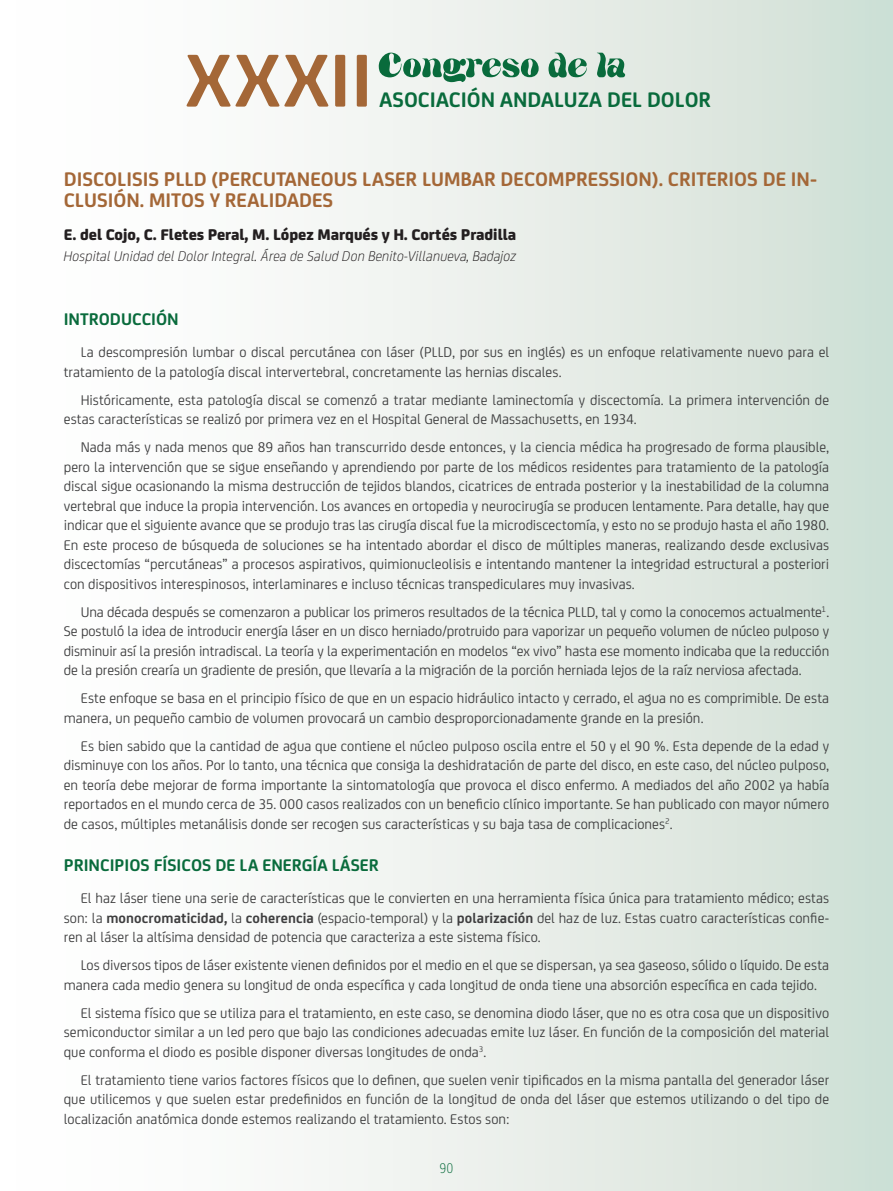
<style>
.page{position:relative;width:893px;height:1191px;background:#fff}
.page>*{position:absolute;margin:0;border:0;box-sizing:border-box;transform-origin:0 0}
.t1{font:700 80.1px "FS Joey";letter-spacing:.02em;color:#a46737}
.t2{font:700 22.5px "FS Joey";color:#096b3c}
.t3{font:700 21px/21px "FS Joey";color:#a46737}
.t4{font:700 18px "FS Joey";color:#096b3c}
.t5{font:800 16.5px "FS Joey";color:#231f20}
.t6{font:15px/19.5px "FS Joey";color:#3e3e3f;text-align:justify}
.t7{font:italic 300 15px "FS Joey";color:#231f20}
.t8{font:300 15px "FS Joey";color:#096b3c;scale:.9 1}
.s1{font-weight:700}
</style>
<div class="page">
<div style="left:0;top:0;width:893px;height:1191px;background:linear-gradient(to right,#fff,#d3e0d7)"></div>
<svg style="left:379px;top:53px;width:246px;height:29px"></svg>
<h1 class="t1" style="left:186px;top:20px;width:189px">XXXII</h1>
<h2 class="t2" style="left:379px;top:82px;width:333px">ASOCIACIÓN ANDALUZA DEL DOLOR</h2>
<h3 class="t3" style="left:64px;top:167px;width:755px">DISCOLISIS PLLD (PERCUTANEOUS LASER LUMBAR DECOMPRESSION). CRITERIOS DE IN-<br>CLUSIÓN. MITOS Y REALIDADES</h3>
<p class="t5" style="left:64px;top:222px;width:454px">E. del Cojo, C. Fletes Peral, M. López Marqués y H. Cortés Pradilla</p>
<p class="t7" style="left:64px;top:246px;width:454px">Hospital Unidad del Dolor Integral. Área de Salud Don Benito-Villanueva, Badajoz</p>
<p class="t4" style="left:64px;top:305px;width:117px">INTRODUCCIÓN</p>
<p class="t6" style="left:64px;top:341px;width:767px;text-indent:17px">La descompresión lumbar o discal percutánea con láser (PLLD, por sus en inglés) es un enfoque relativamente nuevo para el tratamiento de la patología discal intervertebral, concretamente las hernias discales.</p>
<p class="t6" style="left:64px;top:389px;width:767px;text-indent:17px">Históricamente, esta patología discal se comenzó a tratar mediante laminectomía y discectomía. La primera intervención de estas características se realizó por primera vez en el Hospital General de Massachusetts, en 1934.</p>
<p class="t6" style="left:64px;top:436px;width:767px;text-indent:17px">Nada más y nada menos que 89 años han transcurrido desde entonces, y la ciencia médica ha progresado de forma plausible, pero la intervención que se sigue enseñando y aprendiendo por parte de los médicos residentes para tratamiento de la patología discal sigue ocasionando la misma destrucción de tejidos blandos, cicatrices de entrada posterior y la inestabilidad de la columna vertebral que induce la propia intervención. Los avances en ortopedia y neurocirugía se producen lentamente. Para detalle, hay que indicar que el siguiente avance que se produjo tras las cirugía discal fue la microdiscectomía, y esto no se produjo hasta el año 1980.<br>En este proceso de búsqueda de soluciones se ha intentado abordar el disco de múltiples maneras, realizando desde exclusivas discectomías “percutáneas” a procesos aspirativos, quimionucleolisis e intentando mantener la integridad estructural a posteriori con dispositivos interespinosos, interlaminares e incluso técnicas transpediculares muy invasivas.</p>
<p class="t6" style="left:64px;top:601px;width:767px;text-indent:17px">Una década después se comenzaron a publicar los primeros resultados de la técnica PLLD, tal y como la conocemos actualmente<sup>1</sup>.<br>Se postuló la idea de introducir energía láser en un disco herniado/protruido para vaporizar un pequeño volumen de núcleo pulposo y disminuir así la presión intradiscal. La teoría y la experimentación en modelos “ex vivo” hasta ese momento indicaba que la reducción de la presión crearía un gradiente de presión, que llevaría a la migración de la porción herniada lejos de la raíz nerviosa afectada.</p>
<p class="t6" style="left:64px;top:687px;width:767px;text-indent:17px">Este enfoque se basa en el principio físico de que en un espacio hidráulico intacto y cerrado, el agua no es comprimible. De esta manera, un pequeño cambio de volumen provocará un cambio desproporcionadamente grande en la presión.</p>
<p class="t6" style="left:64px;top:735px;width:767px;text-indent:17px">Es bien sabido que la cantidad de agua que contiene el núcleo pulposo oscila entre el 50 y el 90 %. Esta depende de la edad y disminuye con los años. Por lo tanto, una técnica que consiga la deshidratación de parte del disco, en este caso, del núcleo pulposo, en teoría debe mejorar de forma importante la sintomatología que provoca el disco enfermo. A mediados del año 2002 ya había reportados en el mundo cerca de 35. 000 casos realizados con un beneficio clínico importante. Se han publicado con mayor número de casos, múltiples metanálisis donde ser recogen sus características y su baja tasa de complicaciones<sup>2</sup>.</p>
<p class="t4" style="left:64px;top:851px;width:317px">PRINCIPIOS FÍSICOS DE LA ENERGÍA LÁSER</p>
<p class="t6" style="left:64px;top:887px;width:767px;text-indent:17px">El haz láser tiene una serie de características que le convierten en una herramienta física única para tratamiento médico; estas son: la <span class="s1">monocromaticidad,</span> la <span class="s1">coherencia</span> (espacio-temporal) y la <span class="s1">polarización</span> del haz de luz. Estas cuatro características confie&shy;ren al láser la altísima densidad de potencia que caracteriza a este sistema físico.</p>
<p class="t6" style="left:64px;top:954px;width:767px;text-indent:17px">Los diversos tipos de láser existente vienen definidos por el medio en el que se dispersan, ya sea gaseoso, sólido o líquido. De esta manera cada medio genera su longitud de onda específica y cada longitud de onda tiene una absorción específica en cada tejido.</p>
<p class="t6" style="left:64px;top:1002px;width:767px;text-indent:17px">El sistema físico que se utiliza para el tratamiento, en este caso, se denomina diodo láser, que no es otra cosa que un dispositivo semiconductor similar a un led pero que bajo las condiciones adecuadas emite luz láser. En función de la composición del material que conforma el diodo es posible disponer diversas longitudes de onda<sup>3</sup>.</p>
<p class="t6" style="left:64px;top:1069px;width:767px;text-indent:17px">El tratamiento tiene varios factores físicos que lo definen, que suelen venir tipificados en la misma pantalla del generador láser que utilicemos y que suelen estar predefinidos en función de la longitud de onda del láser que estemos utilizando o del tipo de localización anatómica donde estemos realizando el tratamiento. Estos son:</p>
<p class="t8" style="left:440px;top:1157px;width:17px">90</p>
</div>
